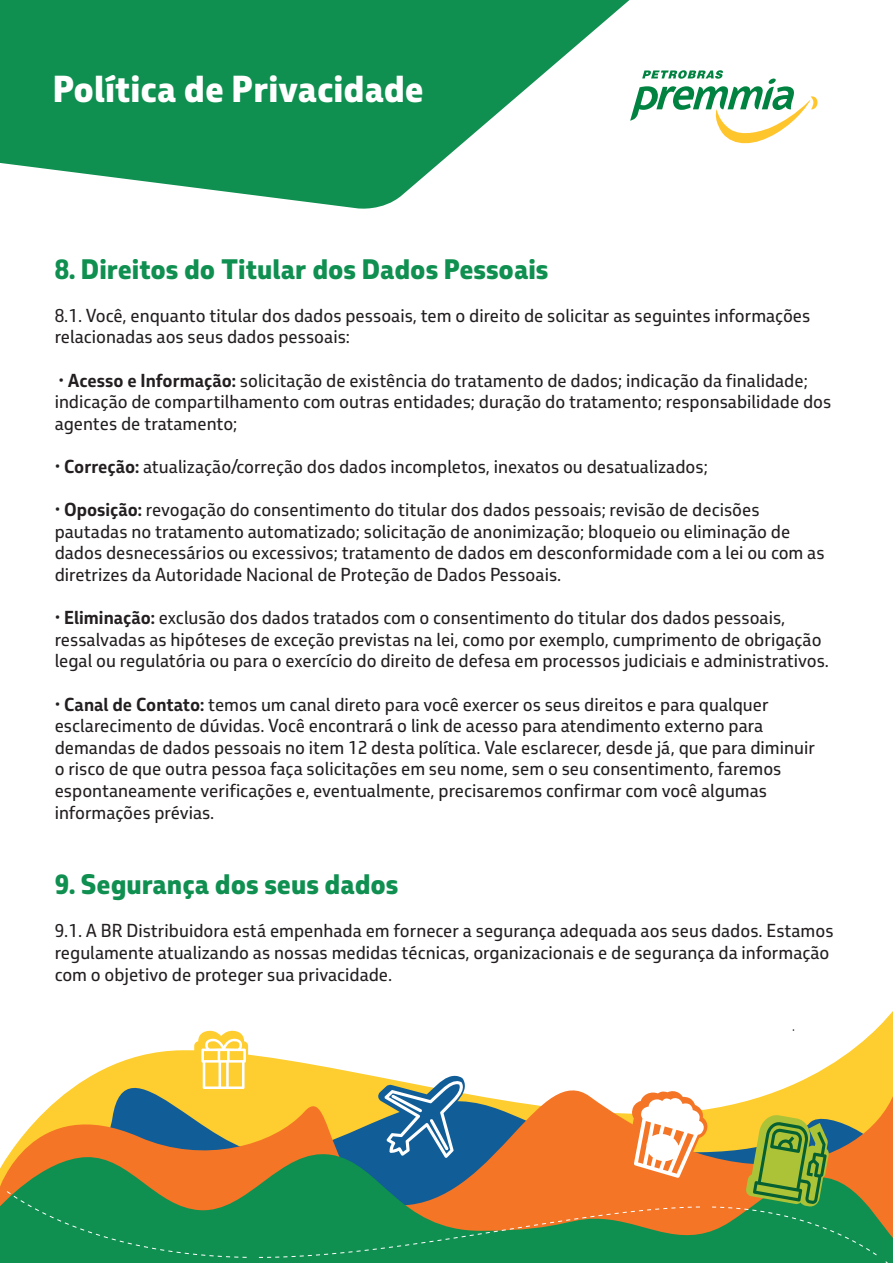
<style>
.page{position:relative;width:893px;height:1263px;background:#fff}
.page>*{position:absolute;margin:0;border:0;box-sizing:border-box;transform-origin:0 0}
.t1{font:800 36px "Petrobras Sans";color:#fff}
.t2{font:800 27px "Petrobras Sans";color:#0f8f50}
.t3{font:18px/21.6px "Petrobras Sans";color:#231f20}
.s1{font-weight:700}
</style>
<div class="page">
<svg style="left:123px;top:1034px;width:770px;height:27px"></svg>
<svg style="left:14px;top:1061px;width:879px;height:86px"></svg>
<svg style="left:0;top:1147px;width:893px;height:116px;background:#83833c"></svg>
<svg style="left:7px;top:1191px;width:240px;height:67px;background:#228d4e"></svg>
<svg style="left:194px;top:1030px;width:54px;height:61px"></svg>
<svg style="left:259px;top:1075px;width:618px;height:183px;background:#96985a"></svg>
<svg style="left:0;top:0;width:630px;height:209px;fill:#0f8f50"></svg>
<svg style="left:630px;top:70px;width:188px;height:74px"></svg>
<h1 class="t1" style="left:53px;top:65px;width:372px">Política de Privacidade</h1>
<p class="t2" style="left:55px;top:250px;width:495px">8. Direitos do Titular dos Dados Pessoais</p>
<p class="t3" style="left:55px;top:304px;width:757px">8.1. Você, enquanto titular dos dados pessoais, tem o direito de solicitar as seguintes informações relacionadas aos seus dados pessoais:</p>
<p class="t3" style="left:55px;top:369px;width:778px"><span class="s1">• Acesso e Informação:</span> solicitação de existência do tratamento de dados; indicação da finalidade; indicação de compartilhamento com outras entidades; duração do tratamento; responsabilidade dos agentes de tratamento;</p>
<p class="t3" style="left:55px;top:456px;width:655px"><span class="s1">• Correção:</span> atualização/correção dos dados incompletos, inexatos ou desatualizados;</p>
<p class="t3" style="left:55px;top:499px;width:771px"><span class="s1">• Oposição:</span> revogação do consentimento do titular dos dados pessoais; revisão de decisões pautadas no tratamento automatizado; solicitação de anonimização; bloqueio ou eliminação de dados desnecessários ou excessivos; tratamento de dados em desconformidade com a lei ou com as diretrizes da Autoridade Nacional de Proteção de Dados Pessoais.</p>
<p class="t3" style="left:55px;top:607px;width:776px"><span class="s1">• Eliminação:</span> exclusão dos dados tratados com o consentimento do titular dos dados pessoais, ressalvadas as hipóteses de exceção previstas na lei, como por exemplo, cumprimento de obrigação legal ou regulatória ou para o exercício do direito de defesa em processos judiciais e administrativos.</p>
<p class="t3" style="left:55px;top:693px;width:762px"><span class="s1">• Canal de Contato:</span> temos um canal direto para você exercer os seus direitos e para qualquer esclarecimento de dúvidas. Você encontrará o link de acesso para atendimento externo para demandas de dados pessoais no item 12 desta política. Vale esclarecer, desde já, que para diminuir o risco de que outra pessoa faça solicitações em seu nome, sem o seu consentimento, faremos espontaneamente verificações e, eventualmente, precisaremos confirmar com você algumas informações prévias.</p>
<p class="t2" style="left:55px;top:866px;width:345px">9. Segurança dos seus dados</p>
<p class="t3" style="left:55px;top:920px;width:780px">9.1. A BR Distribuidora está empenhada em fornecer a segurança adequada aos seus dados. Estamos regulamente atualizando as nossas medidas técnicas, organizacionais e de segurança da informação com o objetivo de proteger sua privacidade.</p>
</div>
